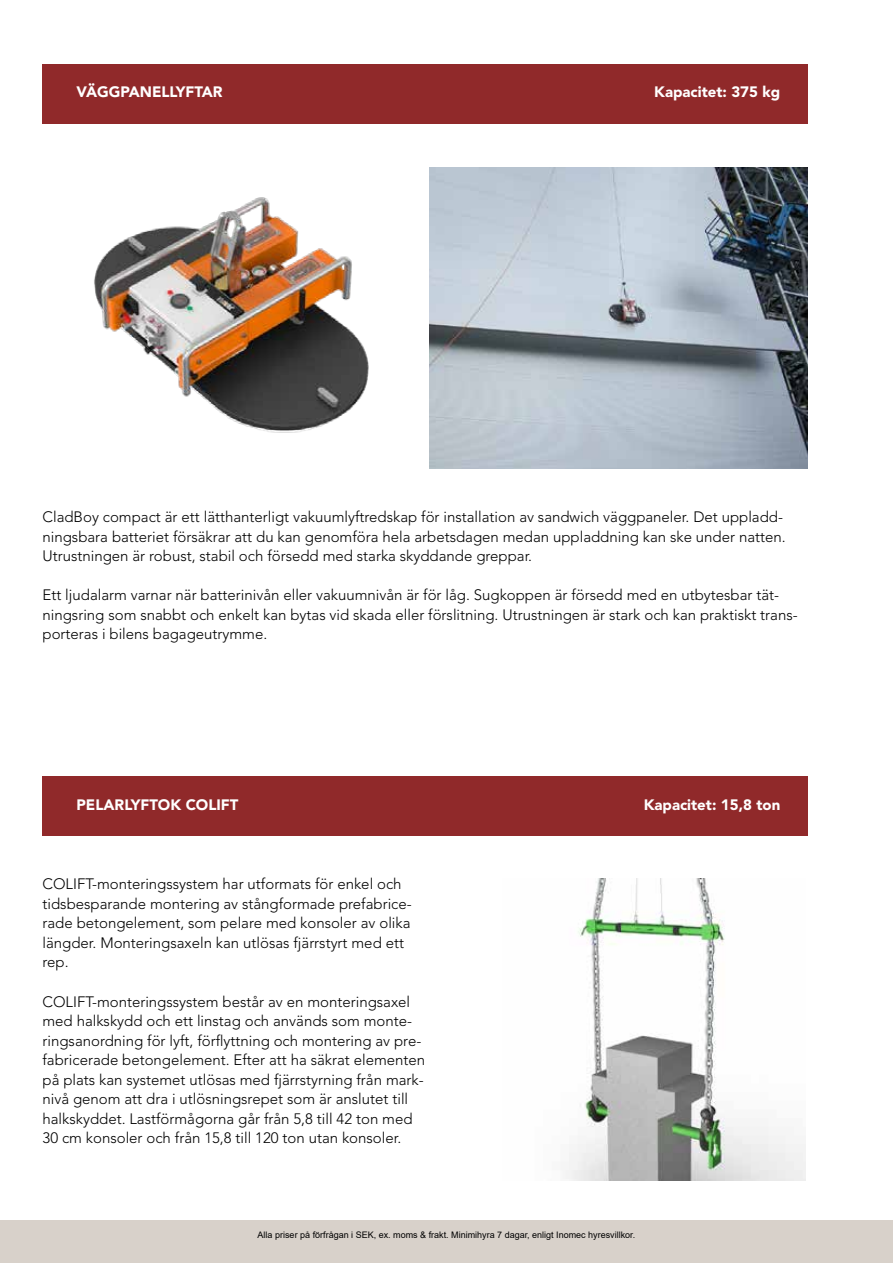
<style>
.page{position:relative;width:893px;height:1263px;background:#fff}
.page>*{position:absolute;margin:0;border:0;box-sizing:border-box;transform-origin:0 0}
.t1{font:300 15px/19.5px "Avenir LT Std";color:#000}
.t2{font:900 15px "Avenir LT Std";color:#fff}
.t3{font:9px "Arial";color:#000}
</style>
<div class="page">
<div style="left:0;top:1220px;width:893px;height:43px;background:#d8d1ca"></div>
<div style="left:43px;top:776px;width:765px;height:60px;background:#90292a"></div>
<img style="left:565px;top:878px;width:241px;height:303px">
<div style="left:43px;top:64px;width:765px;height:59px;background:#90292a"></div>
<img style="left:94px;top:197px;width:275px;height:236px">
<img style="left:429px;top:168px;width:379px;height:301px">
<p class="t2" style="left:77px;top:83px;width:148px">VÄGGPANELLYFTAR</p>
<p class="t2" style="left:654px;top:83px;width:128px">Kapacitet: 375 kg</p>
<p class="t1" style="left:43px;top:507px;width:745px">CladBoy compact är ett lätthanterligt vakuumlyftredskap för installation av sandwich väggpaneler. Det uppladd&shy;ningsbara batteriet försäkrar att du kan genomföra hela arbetsdagen medan uppladdning kan ske under natten.<br>Utrustningen är robust, stabil och försedd med starka skyddande greppar.</p>
<p class="t1" style="left:43px;top:585px;width:757px">Ett ljudalarm varnar när batterinivån eller vakuumnivån är för låg. Sugkoppen är försedd med en utbytesbar tät&shy;ningsring som snabbt och enkelt kan bytas vid skada eller förslitning. Utrustningen är stark och kan praktiskt trans&shy;porteras i bilens bagageutrymme.</p>
<p class="t2" style="left:77px;top:795px;width:163px">PELARLYFTOK COLIFT</p>
<p class="t2" style="left:644px;top:795px;width:138px">Kapacitet: 15,8 ton</p>
<p class="t1" style="left:43px;top:875px;width:371px">COLIFT-monteringssystem har utformats för enkel och tidsbesparande montering av stångformade prefabrice&shy;rade betongelement, som pelare med konsoler av olika längder. Monteringsaxeln kan utlösas fjärrstyrt med ett rep.</p>
<p class="t1" style="left:43px;top:992px;width:384px">COLIFT-monteringssystem består av en monteringsaxel med halkskydd och ett linstag och används som monte&shy;ringsanordning för lyft, förflyttning och montering av pre&shy;fabricerade betongelement. Efter att ha säkrat elementen på plats kan systemet utlösas med fjärrstyrning från mark&shy;nivå genom att dra i utlösningsrepet som är anslutet till halkskyddet. Lastförmågorna går från 5,8 till 42 ton med 30 cm konsoler och från 15,8 till 120 ton utan konsoler.</p>
<p class="t3" style="left:258px;top:1228px;width:379px">Alla priser på förfrågan i SEK, ex. moms &amp; frakt. Minimihyra 7 dagar, enligt Inomec hyresvillkor.</p>
</div>
